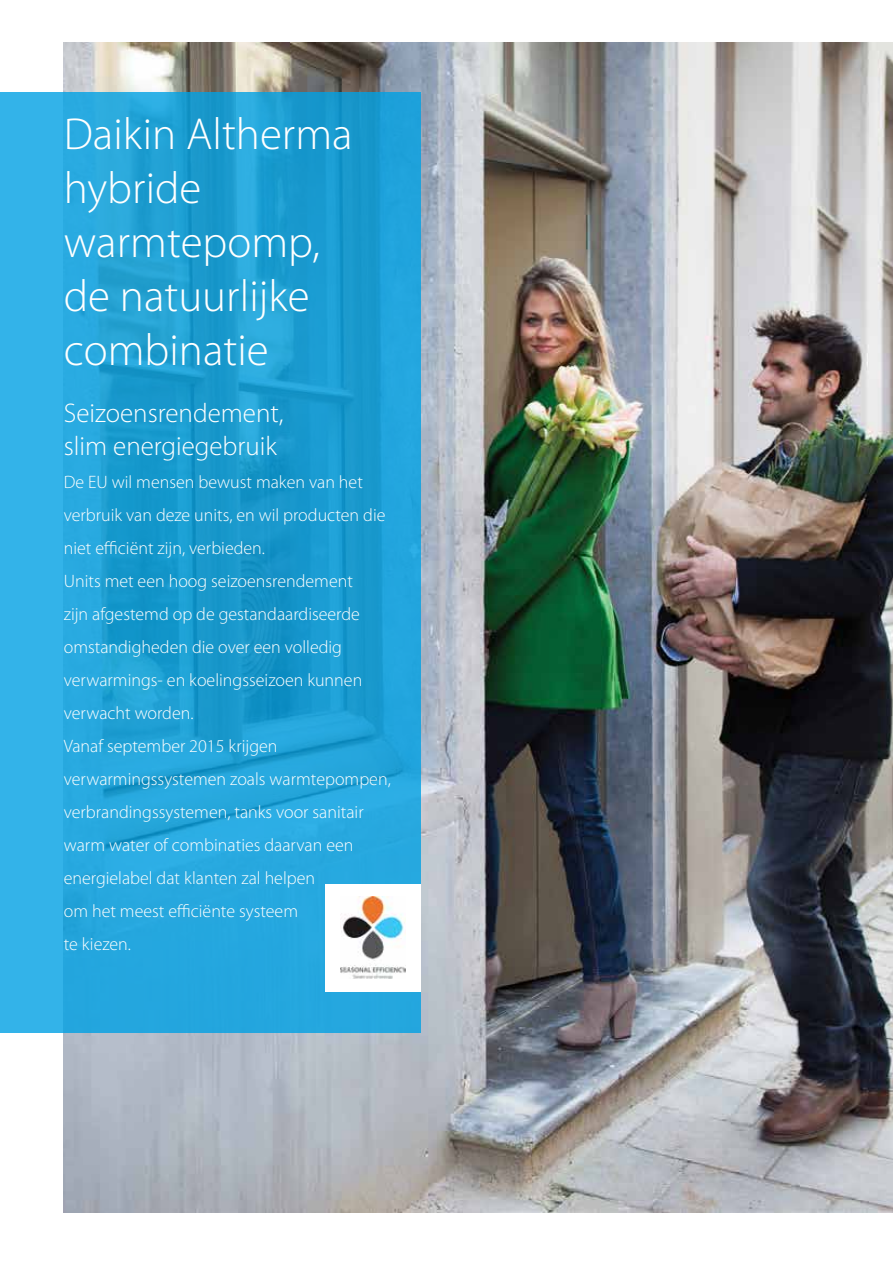
<style>
.page{position:relative;width:893px;height:1263px;background:#fff}
.page>*{position:absolute;margin:0;border:0;box-sizing:border-box;transform-origin:0 0}
.t1{font:300 45px/54px "Myriad Pro";color:#fff}
.t2{font:300 27px/33px "Myriad Pro";color:#fff}
.t3{font:300 18px/33px "Myriad Pro";color:#fff}
</style>
<div class="page">
<img style="left:64px;top:43px;width:829px;height:1170px">
<svg style="left:0;top:92px;width:421px;height:941px"></svg>
<div style="left:326px;top:884px;width:95px;height:107px;background:#fff"></div>
<img style="left:341px;top:896px;width:64px;height:83px">
<h1 class="t1" style="left:64px;top:107px;width:290px">Daikin Altherma hybride warmtepomp, de natuurlijke combinatie</h1>
<h2 class="t2" style="left:64px;top:396px;width:221px">Seizoensrendement, slim energiegebruik</h2>
<p class="t3" style="left:64px;top:465px;width:329px">De EU wil mensen bewust maken van het verbruik van deze units, en wil producten die niet efficiënt zijn, verbieden.<br>Units met een hoog seizoensrendement<br>zijn afgestemd op de gestandaardiseerde omstandigheden die over een volledig verwarmings- en koelingsseizoen kunnen verwacht worden.<br>Vanaf september 2015 krijgen verwarmingssystemen zoals warmtepompen, verbrandingssystemen, tanks voor sanitair warm water of combinaties daarvan een energielabel dat klanten zal helpen<br>om het meest efficiënte systeem<br>te kiezen.</p>
</div>
